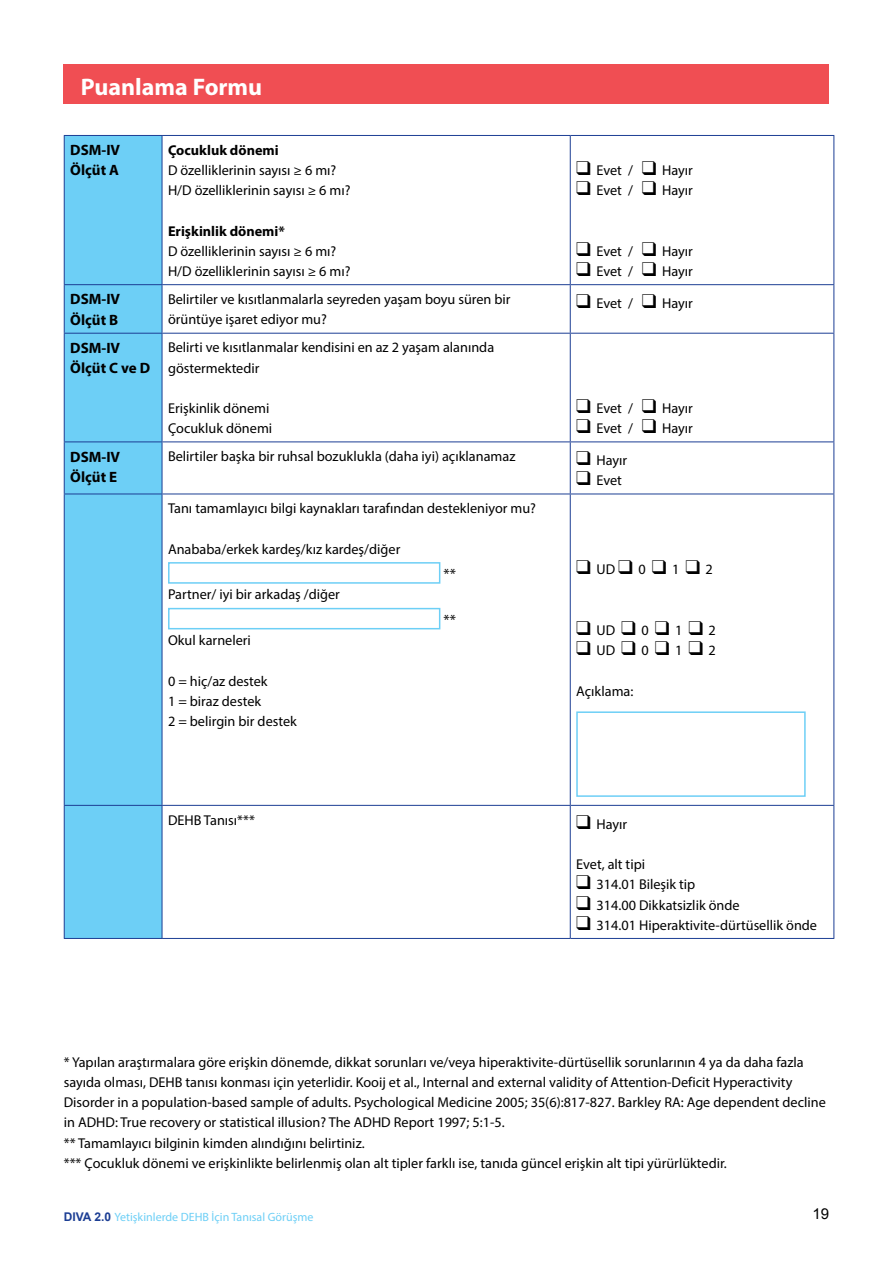
<style>
.page{position:relative;width:893px;height:1263px;background:#fff}
.page>*{position:absolute;margin:0;border:0;box-sizing:border-box;transform-origin:0 0}
.t1{font:700 24px "Myriad Pro";color:#fff}
.t2{font:700 15px/20.2px "Myriad Pro";color:#000}
.t3{font:15px "Myriad Pro";color:#000}
.t4{font:15px "Arial";color:#000}
.t5{font:14.25px/20.2px "Myriad Pro";color:#000}
.t6{font:700 14.25px "Myriad Pro";color:#000}
.t7{font:12px "Myriad Pro";color:#6dcff6}
.s1{font-family:"Arial";font-weight:700;color:#1c3e94}
</style>
<div class="page">
<div style="left:64px;top:64px;width:765px;height:40px;background:#f04e53"></div>
<div style="left:65px;top:136px;width:97px;height:802px;background:#6dcff6"></div>
<hr style="left:64px;top:135px;width:98px;height:1px;background:#1c3e94">
<hr style="left:64px;top:136px;width:1px;height:148px;background:#1c3e94">
<hr style="left:162px;top:135px;width:408px;height:1px;background:#1c3e94">
<hr style="left:162px;top:136px;width:1px;height:148px;background:#1c3e94">
<hr style="left:570px;top:135px;width:264px;height:1px;background:#1c3e94">
<hr style="left:570px;top:136px;width:1px;height:148px;background:#1c3e94">
<hr style="left:833px;top:136px;width:1px;height:148px;background:#1c3e94">
<hr style="left:64px;top:284px;width:98px;height:1px;background:#1c3e94">
<hr style="left:64px;top:285px;width:1px;height:48px;background:#1c3e94">
<hr style="left:162px;top:284px;width:408px;height:1px;background:#1c3e94">
<hr style="left:162px;top:285px;width:1px;height:48px;background:#1c3e94">
<hr style="left:570px;top:284px;width:264px;height:1px;background:#1c3e94">
<hr style="left:570px;top:285px;width:1px;height:48px;background:#1c3e94">
<hr style="left:833px;top:285px;width:1px;height:48px;background:#1c3e94">
<hr style="left:64px;top:333px;width:98px;height:1px;background:#1c3e94">
<hr style="left:64px;top:334px;width:1px;height:107px;background:#1c3e94">
<hr style="left:162px;top:333px;width:408px;height:1px;background:#1c3e94">
<hr style="left:162px;top:334px;width:1px;height:107px;background:#1c3e94">
<hr style="left:570px;top:333px;width:264px;height:1px;background:#1c3e94">
<hr style="left:570px;top:334px;width:1px;height:107px;background:#1c3e94">
<hr style="left:833px;top:334px;width:1px;height:107px;background:#1c3e94">
<hr style="left:64px;top:441px;width:98px;height:1px;background:#1c3e94">
<hr style="left:64px;top:442px;width:1px;height:51px;background:#1c3e94">
<hr style="left:162px;top:441px;width:408px;height:1px;background:#1c3e94">
<hr style="left:162px;top:442px;width:1px;height:51px;background:#1c3e94">
<hr style="left:570px;top:441px;width:264px;height:1px;background:#1c3e94">
<hr style="left:570px;top:442px;width:1px;height:51px;background:#1c3e94">
<hr style="left:833px;top:442px;width:1px;height:51px;background:#1c3e94">
<hr style="left:64px;top:493px;width:98px;height:1px;background:#1c3e94">
<hr style="left:64px;top:494px;width:1px;height:311px;background:#1c3e94">
<hr style="left:162px;top:493px;width:408px;height:1px;background:#1c3e94">
<hr style="left:162px;top:494px;width:1px;height:311px;background:#1c3e94">
<hr style="left:570px;top:493px;width:264px;height:1px;background:#1c3e94">
<hr style="left:570px;top:494px;width:1px;height:311px;background:#1c3e94">
<hr style="left:833px;top:494px;width:1px;height:311px;background:#1c3e94">
<hr style="left:64px;top:805px;width:98px;height:1px;background:#1c3e94">
<hr style="left:64px;top:806px;width:1px;height:132px;background:#1c3e94">
<hr style="left:162px;top:805px;width:408px;height:1px;background:#1c3e94">
<hr style="left:162px;top:806px;width:1px;height:132px;background:#1c3e94">
<hr style="left:570px;top:805px;width:264px;height:1px;background:#1c3e94">
<hr style="left:570px;top:806px;width:1px;height:132px;background:#1c3e94">
<hr style="left:833px;top:806px;width:1px;height:132px;background:#1c3e94">
<hr style="left:64px;top:938px;width:98px;height:1px;background:#1c3e94">
<hr style="left:162px;top:938px;width:408px;height:1px;background:#1c3e94">
<hr style="left:570px;top:938px;width:264px;height:1px;background:#1c3e94">
<div style="left:168px;top:562px;width:272px;height:22px;background:#fff;border:2px solid #6dcff6"></div>
<div style="left:168px;top:608px;width:272px;height:21px;background:#fff;border:2px solid #6dcff6"></div>
<div style="left:576px;top:711px;width:230px;height:86px;background:#fff;border:2px solid #6dcff6"></div>
<h1 class="t1" style="left:81px;top:71px;width:183px">Puanlama Formu</h1>
<p class="t2" style="left:70px;top:140px;width:51px">DSM-IV<br>Ölçüt A</p>
<p class="t6" style="left:168px;top:141px;width:112px">Çocukluk dönemi</p>
<p class="t5" style="left:168px;top:160px;width:184px">D özelliklerinin sayısı ≥ 6 mı?<br>H/D özelliklerinin sayısı ≥ 6 mı?</p>
<p class="t6" style="left:168px;top:222px;width:118px">Erişkinlik dönemi*</p>
<p class="t5" style="left:168px;top:241px;width:184px">D özelliklerinin sayısı ≥ 6 mı?<br>H/D özelliklerinin sayısı ≥ 6 mı?</p>
<p class="t5" style="left:576px;top:160px;width:118px">❑ Evet / ❑ Hayır</p>
<p class="t5" style="left:576px;top:180px;width:118px">❑ Evet / ❑ Hayır</p>
<p class="t5" style="left:576px;top:241px;width:118px">❑ Evet / ❑ Hayır</p>
<p class="t5" style="left:576px;top:261px;width:118px">❑ Evet / ❑ Hayır</p>
<p class="t2" style="left:70px;top:289px;width:51px">DSM-IV<br>Ölçüt B</p>
<p class="t5" style="left:168px;top:289px;width:344px">Belirtiler ve kısıtlanmalarla seyreden yaşam boyu süren bir örüntüye işaret ediyor mu?</p>
<p class="t5" style="left:576px;top:293px;width:118px">❑ Evet / ❑ Hayır</p>
<p class="t2" style="left:70px;top:337px;width:82px">DSM-IV<br>Ölçüt C ve D</p>
<p class="t5" style="left:168px;top:337px;width:328px">Belirti ve kısıtlanmalar kendisini en az 2 yaşam alanında göstermektedir</p>
<p class="t5" style="left:168px;top:398px;width:106px">Erişkinlik dönemi<br>Çocukluk dönemi</p>
<p class="t5" style="left:576px;top:398px;width:118px">❑ Evet / ❑ Hayır</p>
<p class="t5" style="left:576px;top:418px;width:118px">❑ Evet / ❑ Hayır</p>
<p class="t2" style="left:70px;top:446px;width:51px">DSM-IV<br>Ölçüt E</p>
<p class="t5" style="left:168px;top:446px;width:349px">Belirtiler başka bir ruhsal bozuklukla (daha iyi) açıklanamaz</p>
<p class="t5" style="left:576px;top:450px;width:52px">❑ Hayır</p>
<p class="t5" style="left:576px;top:470px;width:47px">❑ Evet</p>
<p class="t5" style="left:168px;top:498px;width:370px">Tanı tamamlayıcı bilgi kaynakları tarafından destekleniyor mu?</p>
<p class="t5" style="left:168px;top:538px;width:234px">Anababa/erkek kardeş/kız kardeş/diğer</p>
<p class="t3" style="left:444px;top:565px;width:14px">**</p>
<p class="t5" style="left:168px;top:584px;width:173px">Partner/ iyi bir arkadaş /diğer</p>
<p class="t3" style="left:444px;top:611px;width:14px">**</p>
<p class="t5" style="left:168px;top:630px;width:84px">Okul karneleri</p>
<p class="t5" style="left:168px;top:670px;width:130px">0 = hiç/az destek<br>1 = biraz destek<br>2 = belirgin bir destek</p>
<p class="t5" style="left:576px;top:559px;width:138px">❑ UD ❑ 0 ❑ 1 ❑ 2</p>
<p class="t5" style="left:576px;top:620px;width:141px">❑ UD ❑ 0 ❑ 1 ❑ 2</p>
<p class="t5" style="left:576px;top:640px;width:141px">❑ UD ❑ 0 ❑ 1 ❑ 2</p>
<p class="t5" style="left:576px;top:680px;width:59px">Açıklama:</p>
<p class="t5" style="left:168px;top:809px;width:88px">DEHB Tanısı***</p>
<p class="t5" style="left:576px;top:813px;width:52px">❑ Hayır</p>
<p class="t5" style="left:576px;top:854px;width:70px">Evet, alt tipi</p>
<p class="t5" style="left:576px;top:874px;width:121px">❑ 314.01 Bileşik tip</p>
<p class="t5" style="left:576px;top:894px;width:165px">❑ 314.00 Dikkatsizlik önde</p>
<p class="t5" style="left:576px;top:915px;width:242px">❑ 314.01 Hiperaktivite-dürtüsellik önde</p>
<p class="t5" style="left:64px;top:1051px;width:764px">* Yapılan araştırmalara göre erişkin dönemde, dikkat sorunları ve/veya hiperaktivite-dürtüsellik sorunlarının 4 ya da daha fazla sayıda olması, DEHB tanısı konması için yeterlidir. Kooij et al., Internal and external validity of Attention-Deficit Hyperactivity Disorder in a population-based sample of adults. Psychological Medicine 2005; 35(6):817-827. Barkley RA: Age dependent decline in ADHD: True recovery or statistical illusion? The ADHD Report 1997; 5:1-5.<br>** Tamamlayıcı bilginin kimden alındığını belirtiniz.<br>*** Çocukluk dönemi ve erişkinlikte belirlenmiş olan alt tipler farklı ise, tanıda güncel erişkin alt tipi yürürlüktedir.</p>
<p class="t7" style="left:64px;top:1209px;width:251px"><span class="s1">DIVA 2.0</span> Yetişkinlerde DEHB İçin Tanısal Görüşme</p>
<p class="t4" style="left:812px;top:1203px;width:18px">19</p>
</div>
